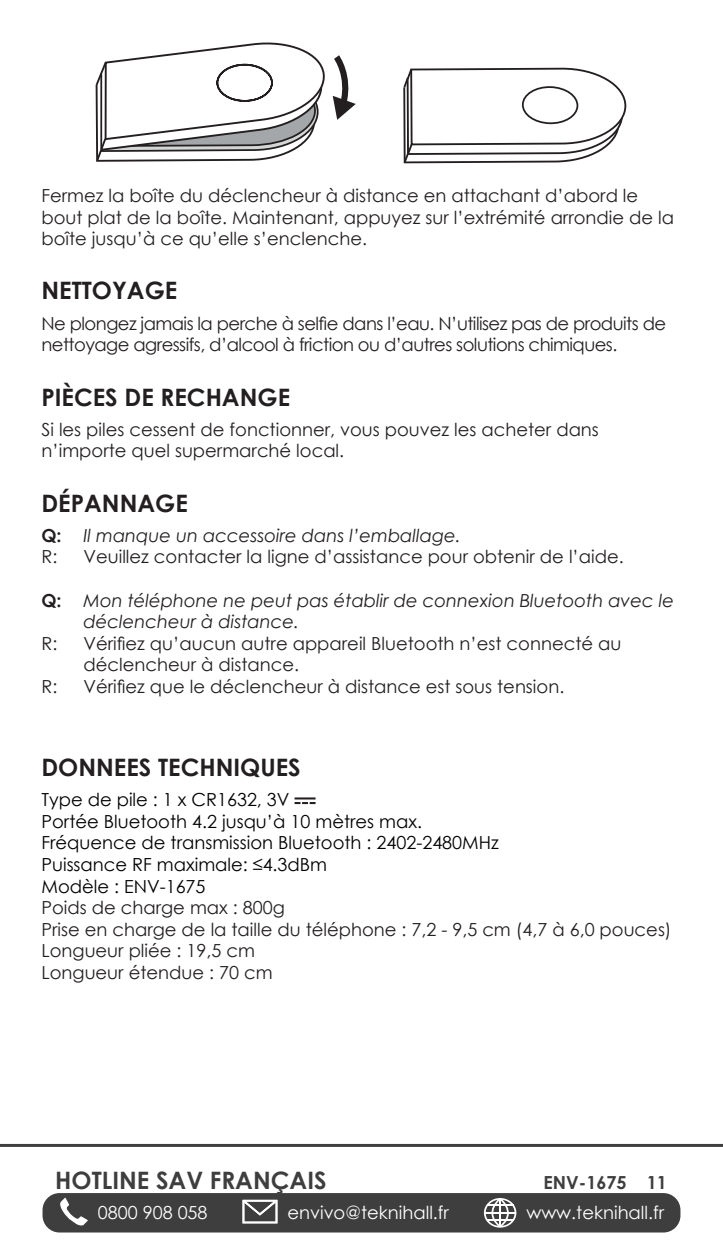
<style>
.page{position:relative;width:723px;height:1259px;background:#fff}
.page>*{position:absolute;margin:0;border:0;box-sizing:border-box;transform-origin:0 0}
.Rubrik{font:700 24px "Century Gothic";color:#231f20}
.t1{font:700 24px "Century Gothic";color:#3e3e3f}
.Brød_tabualtor{font:18px/21.6px "Century Gothic";color:#231f20}
.Brødtekst{font:18px/21.6px "Century Gothic";color:#231f20}
.Brød_tabualtor-2{font:18px "Century Gothic";color:#000001}
.Brødtekst-2{font:18px/21.6px "Century Gothic";letter-spacing:-.03em;color:#231f20}
.Brød_tabualtor-3{font:italic 18px/21.6px "Century Gothic";color:#231f20}
.t2{font:18px "Century Gothic";color:#fff}
.t3{font:700 18px "Century Gothic";color:#3e3e3f}
.s1{font-weight:700;font-style:normal}
</style>
<div class="page">
<div style="left:43px;top:1193px;width:637px;height:39px;background:#3e3e3f;border-radius:17px"></div>
<svg style="left:60px;top:1197px;width:28px;height:29px"></svg>
<svg style="left:242px;top:1199px;width:35px;height:24px"></svg>
<svg style="left:484px;top:1198px;width:32px;height:29px"></svg>
<hr style="left:0;top:1144px;width:723px;height:3px;background:#3e3e3f">
<svg style="left:403px;top:67px;width:224px;height:97px"></svg>
<div style="left:522px;top:86px;width:56px;height:39px;border:2px solid #231f20;border-radius:50%"></div>
<svg style="left:95px;top:42px;width:261px;height:120px"></svg>
<hr style="left:294px;top:797px;width:22px;height:2px;background:#231f20">
<svg style="left:294px;top:802px;width:22px;height:2px"></svg>
<p class="Brødtekst" style="left:41px;top:184px;width:634px">Fermez la boîte du déclencheur à distance en attachant d’abord le bout plat de la boîte. Maintenant, appuyez sur l’extrémité arrondie de la boîte jusqu’à ce qu’elle s’enclenche.</p>
<p class="Rubrik" style="left:41px;top:272px;width:137px">NETTOYAGE</p>
<p class="Brødtekst-2" style="left:41px;top:312px;width:626px">Ne plongez jamais la perche à selfie dans l’eau. N’utilisez pas de produits de nettoyage agressifs, d’alcool à friction ou d’autres solutions chimiques.</p>
<p class="Rubrik" style="left:41px;top:378px;width:250px">PIÈCES DE RECHANGE</p>
<p class="Brødtekst" style="left:41px;top:418px;width:559px">Si les piles cessent de fonctionner, vous pouvez les acheter dans n’importe quel supermarché local.</p>
<p class="Rubrik" style="left:41px;top:484px;width:148px">DÉPANNAGE</p>
<p class="Brød_tabualtor-3" style="left:41px;top:524px;width:421px"><span class="s1">Q:</span> Il manque un accessoire dans l’emballage.</p>
<p class="Brød_tabualtor" style="left:41px;top:546px;width:17px">R:</p>
<p class="Brød_tabualtor" style="left:83px;top:546px;width:542px">Veuillez contacter la ligne d’assistance pour obtenir de l’aide.</p>
<p class="Brød_tabualtor-3" style="left:83px;top:589px;width:592px;text-indent:-42px"><span class="s1">Q:</span> Mon téléphone ne peut pas établir de connexion Bluetooth avec le déclencheur à distance.</p>
<p class="Brød_tabualtor" style="left:41px;top:632px;width:17px">R:</p>
<p class="Brød_tabualtor" style="left:83px;top:632px;width:539px">Vérifiez qu’aucun autre appareil Bluetooth n’est connecté au déclencheur à distance.</p>
<p class="Brød_tabualtor" style="left:41px;top:675px;width:17px">R:</p>
<p class="Brød_tabualtor" style="left:83px;top:675px;width:482px">Vérifiez que le déclencheur à distance est sous tension.</p>
<p class="Rubrik" style="left:41px;top:749px;width:261px">DONNEES TECHNIQUES</p>
<p class="Brød_tabualtor-2" style="left:41px;top:787px;width:250px">Type de pile : 1 x CR1632, 3V</p>
<p class="Brød_tabualtor-2" style="left:41px;top:808px;width:382px">Portée Bluetooth 4.2 jusqu’à 10 mètres max.</p>
<p class="Brød_tabualtor-2" style="left:41px;top:830px;width:459px">Fréquence de transmission Bluetooth : 2402-2480MHz</p>
<p class="Brød_tabualtor-2" style="left:41px;top:852px;width:287px">Puissance RF maximale: ≤4.3dBm</p>
<p class="Brød_tabualtor-2" style="left:41px;top:873px;width:166px">Modèle : ENV-1675</p>
<p class="Brød_tabualtor" style="left:41px;top:896px;width:245px">Poids de charge max : 800g</p>
<p class="Brød_tabualtor" style="left:41px;top:918px;width:632px">Prise en charge de la taille du téléphone : 7,2 - 9,5 cm (4,7 à 6,0 pouces)</p>
<p class="Brød_tabualtor" style="left:41px;top:940px;width:215px">Longueur pliée : 19,5 cm</p>
<p class="Brød_tabualtor" style="left:41px;top:961px;width:233px">Longueur étendue : 70 cm</p>
<h1 class="t1" style="left:55px;top:1162px;width:273px">HOTLINE SAV FRANÇAIS</h1>
<p class="t3" style="left:543px;top:1169px;width:125px">ENV-1675 11</p>
<p class="t2" style="left:98px;top:1200px;width:111px">0800 908 058</p>
<p class="t2" style="left:287px;top:1200px;width:163px">envivo@teknihall.fr</p>
<p class="t2" style="left:526px;top:1200px;width:139px">www.teknihall.fr</p>
</div>
